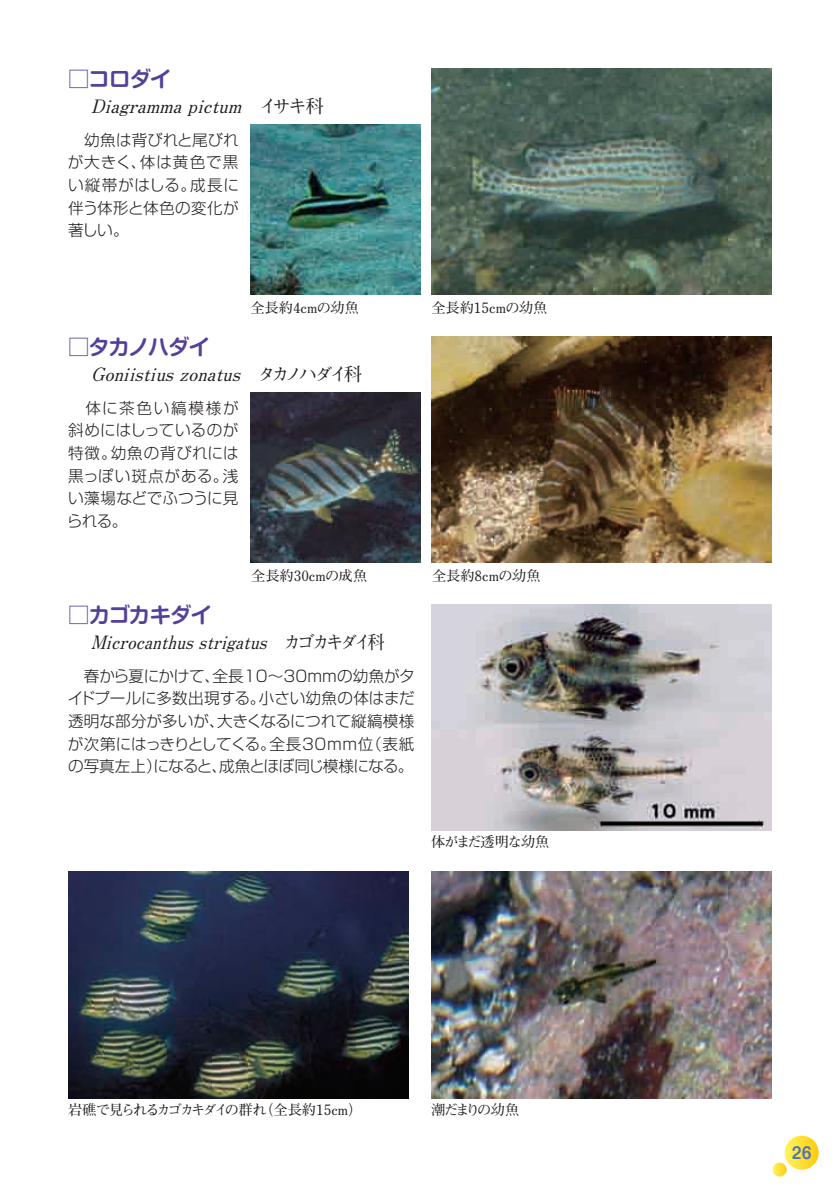
<style>
.page{position:relative;width:840px;height:1191px;background:#fff}
.page>*{position:absolute;margin:0;border:0;box-sizing:border-box;transform-origin:0 0}
.t1{font:700 21.2px "Shin M Go Pro De";letter-spacing:-.035em;color:#54409a}
.t2{font:italic 700 18.4px "Futo Min A101 Pr 5";color:#231f20}
.t3{font:italic 700 18.4px "Futo Min A101 Pr 5";color:#231f20;scale:.94 1}
.t4{font:300 15.6px/22.6px "Shin Go Pr 5";letter-spacing:.01em;color:#231f20;text-align:justify}
.t5{font:700 15.6px "Shin M Go Pro De";color:#4b75ba}
.t6{font:700 14.2px "Futo Min A101 Pr 5";color:#231f20}
.t7{font:700 14.2px "Futo Min A101 Pr 5";letter-spacing:-.055em;color:#231f20}
.t8{font:700 14.2px "Futo Min A101 Pr 5";letter-spacing:-.075em;color:#231f20}
.t9{font:700 14.2px "Futo Min A101 Pr 5";letter-spacing:-.135em;color:#231f20}
.s1{font-style:normal}
</style>
<div class="page">
<svg style="left:784px;top:1135px;width:34px;height:34px"></svg>
<svg style="left:772px;top:1162px;width:14px;height:14px"></svg>
<img style="left:250px;top:393px;width:170px;height:169px">
<img style="left:431px;top:336px;width:340px;height:226px">
<img style="left:250px;top:125px;width:170px;height:170px">
<img style="left:431px;top:68px;width:340px;height:227px">
<img style="left:431px;top:604px;width:340px;height:226px">
<img style="left:431px;top:872px;width:340px;height:226px">
<img style="left:68px;top:872px;width:340px;height:226px">
<h1 class="t1" style="left:68px;top:61px;width:105px">□コロダイ</h1>
<p class="t2" style="left:91px;top:91px;width:234px">Diagrammapictum<span class="s1">　イサキ科</span></p>
<p class="t4" style="left:68px;top:127px;width:172px">　幼魚は背びれと尾びれが大きく、体は黄色で黒い縦帯がはしる。成長に伴う体形と体色の変化が著しい。</p>
<p class="t6" style="left:250px;top:297px;width:110px">全長約4cmの幼魚</p>
<h1 class="t1" style="left:68px;top:329px;width:143px">□タカノハダイ</h1>
<p class="t2" style="left:91px;top:359px;width:273px">Goniistiuszonatus<span class="s1">　タカノハダイ科</span></p>
<p class="t4" style="left:67px;top:395px;width:173px">　体に茶色い縞模様が斜めにはしっているのが特徴。幼魚の背びれには黒っぽい斑点がある。浅い藻場などでふつうに見られる。</p>
<p class="t6" style="left:431px;top:297px;width:118px">全長約15cmの幼魚</p>
<p class="t6" style="left:251px;top:564px;width:118px">全長約30cmの成魚</p>
<p class="t6" style="left:432px;top:564px;width:110px">全長約8cmの幼魚</p>
<h1 class="t1" style="left:68px;top:597px;width:145px">□カゴカキダイ</h1>
<p class="t3" style="left:91px;top:627px;width:314px">Microcanthusstrigatus<span class="s1">　カゴカキダイ科</span></p>
<p class="t4" style="left:68px;top:663px;width:348px">　春から夏にかけて、全長10〜30mmの幼魚がタイドプールに多数出現する。小さい幼魚の体はまだ透明な部分が多いが、大きくなるにつれて縦縞模様が次第にはっきりとしてくる。全長30mm位（表紙の写真左上）になると、成魚とほぼ同じ模様になる。</p>
<p class="t8" style="left:431px;top:830px;width:120px">体がまだ透明な幼魚</p>
<p class="t7" style="left:68px;top:1098px;width:296px">岩礁で見られるカゴカキダイの群れ（全長約15cm）</p>
<p class="t9" style="left:431px;top:1098px;width:89px">潮だまりの幼魚</p>
<p class="t5" style="left:791px;top:1140px;width:21px">26</p>
</div>
